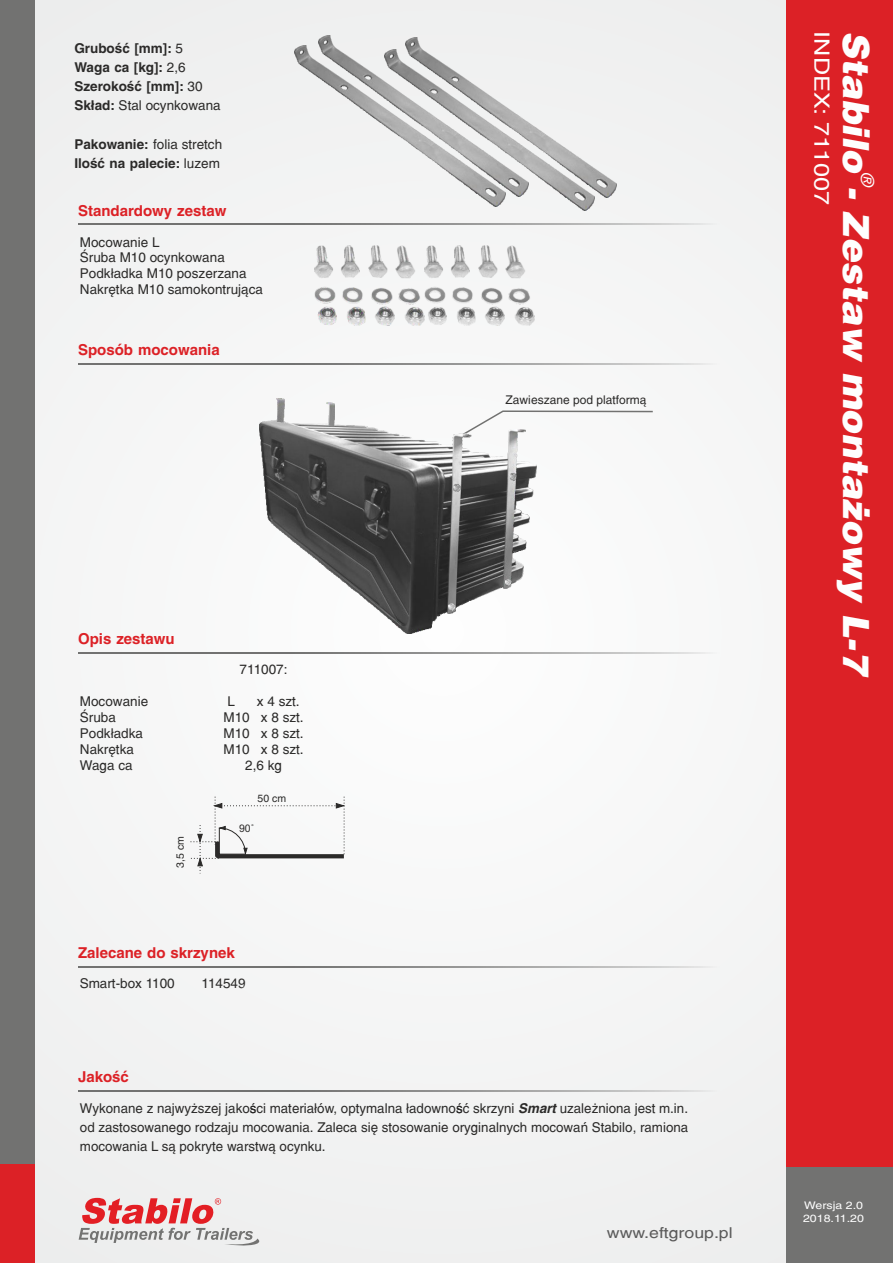
<style>
.page{position:relative;width:893px;height:1263px;background:#fff}
.page>*{position:absolute;margin:0;border:0;box-sizing:border-box;transform-origin:0 0}
.t1{font:italic 900 36px "Switzerland";color:#fefefe}
.t2{font:21px "Switzerland";color:#fefefe;scale:1.2 1}
.t3{font:italic 18px "Switzerland";color:#fefefe}
.t4{font:700 15px "Switzerland";color:#dc2126}
.t5{font:15px "Switzerland";color:#5b5b5b;scale:1.18 1}
.t6{font:13.5px/15.9px "Switzerland";color:#2b2a29}
.t7{font:700 13.5px/19.2px "Switzerland";color:#2b2a29}
.t8{font:12px "Switzerland";color:#2b2a29}
.t9{font:10.5px/12.3px "Switzerland";color:#fefefe;scale:1.18 1}
.t10{font:10.5px "Switzerland";color:#2b2a29}
.t11{font:10.5px "Arial";color:#2b2a29}
.s1{font-weight:400}
.s2{font-weight:700;font-style:italic}
</style>
<div class="page">
<div style="left:0;top:0;width:888px;height:1263px;background:#f4f5f5"></div>
<div style="left:787px;top:0;width:106px;height:1184px;background:#dc2126"></div>
<div style="left:0;top:0;width:34px;height:1263px;background:#727271"></div>
<div style="left:0;top:1164px;width:34px;height:99px;background:#dc2126"></div>
<div style="left:787px;top:1167px;width:106px;height:96px;background:#727271"></div>
<hr style="left:78px;top:223px;width:673px;height:2px;background:#727271">
<hr style="left:78px;top:363px;width:673px;height:2px;background:#727271">
<hr style="left:78px;top:652px;width:673px;height:2px;background:#727271">
<hr style="left:78px;top:966px;width:673px;height:2px;background:#727271">
<hr style="left:78px;top:1090px;width:673px;height:2px;background:#727271">
<svg style="left:79px;top:1198px;width:180px;height:48px"></svg>
<img style="left:315px;top:245px;width:220px;height:81px">
<svg style="left:191px;top:797px;width:154px;height:74px"></svg>
<svg style="left:485px;top:410px;width:168px;height:11px"></svg>
<img style="left:295px;top:46px;width:23px;height:32px">
<img style="left:318px;top:36px;width:79px;height:90px">
<img style="left:384px;top:50px;width:210px;height:161px">
<img style="left:405px;top:37px;width:211px;height:161px">
<img style="left:260px;top:421px;width:276px;height:213px">
<img style="left:276px;top:398px;width:58px;height:28px">
<img style="left:504px;top:429px;width:21px;height:160px">
<svg style="left:454px;top:485px;width:7px;height:7px"></svg>
<svg style="left:449px;top:604px;width:6px;height:7px"></svg>
<svg style="left:510px;top:474px;width:6px;height:6px"></svg>
<svg style="left:505px;top:579px;width:6px;height:7px"></svg>
<p class="t7" style="left:74px;top:39px;width:148px">Grubość [mm]: <span class="s1">5<br></span>Waga ca [kg]: <span class="s1">2,6<br></span>Szerokość [mm]: <span class="s1">30<br></span>Skład: <span class="s1">Stal ocynkowana</span></p>
<p class="t7" style="left:74px;top:135px;width:149px">Pakowanie: <span class="s1">folia stretch<br></span>Ilość na palecie: <span class="s1">luzem</span></p>
<p class="t4" style="left:78px;top:204px;width:150px">Standardowy zestaw</p>
<p class="t6" style="left:80px;top:235px;width:185px">Mocowanie L<br>Śruba M10 ocynkowana<br>Podkładka M10 poszerzana<br>Nakrętka M10 samokontrująca</p>
<p class="t4" style="left:78px;top:343px;width:143px">Sposób mocowania</p>
<p class="t4" style="left:78px;top:632px;width:98px">Opis zestawu</p>
<p class="t6" style="left:80px;top:694px;width:70px">Mocowanie<br>Śruba<br>Podkładka<br>Nakrętka<br>Waga ca</p>
<p class="t10" style="left:176px;top:868px;width:33px;rotate:-90deg">3,5 cm</p>
<p class="t6" style="left:240px;top:663px;width:49px">711007:</p>
<p class="t6" style="left:227px;top:694px;width:9px">L</p>
<p class="t6" style="left:257px;top:694px;width:44px">x 4 szt.</p>
<p class="t6" style="left:223px;top:710px;width:82px">M10 x 8 szt.</p>
<p class="t6" style="left:223px;top:726px;width:82px">M10 x 8 szt.</p>
<p class="t6" style="left:223px;top:742px;width:82px">M10 x 8 szt.</p>
<p class="t6" style="left:245px;top:758px;width:38px">2,6 kg</p>
<p class="t10" style="left:258px;top:794px;width:30px">50 cm</p>
<p class="t11" style="left:239px;top:824px;width:17px">90˚</p>
<p class="t4" style="left:78px;top:947px;width:158px">Zalecane do skrzynek</p>
<p class="t6" style="left:80px;top:976px;width:97px">Smart-box 1100</p>
<p class="t6" style="left:202px;top:976px;width:46px">114549</p>
<p class="t4" style="left:78px;top:1070px;width:52px">Jakość</p>
<p class="t8" style="left:506px;top:394px;width:142px">Zawieszane pod platformą</p>
<p class="t6" style="left:80px;top:1100px;width:610px;line-height:19px;text-align:justify">Wykonane z najwyższej jakości materiałów, optymalna ładowność skrzyni <span class="s2">Smart</span> uzależniona jest m.in. od zastosowanego rodzaju mocowania. Zaleca się stosowanie oryginalnych mocowań Stabilo, ramiona mocowania L są pokryte warstwą ocynku.</p>
<p class="t5" style="left:607px;top:1226px;width:108px">www.eftgroup.pl</p>
<h2 class="t2" style="left:831px;top:31px;width:146px;rotate:90deg">INDEX: 711007</h2>
<h1 class="t1" style="left:873px;top:31px;width:647px;rotate:90deg">Stabilo - Zestaw montażowy L-7</h1>
<h3 class="t3" style="left:875px;top:172px;width:17px;rotate:90deg">®</h3>
<p class="t9" style="left:803px;top:1200px;width:53px">Wersja 2.0<br>2018.11.20</p>
</div>
